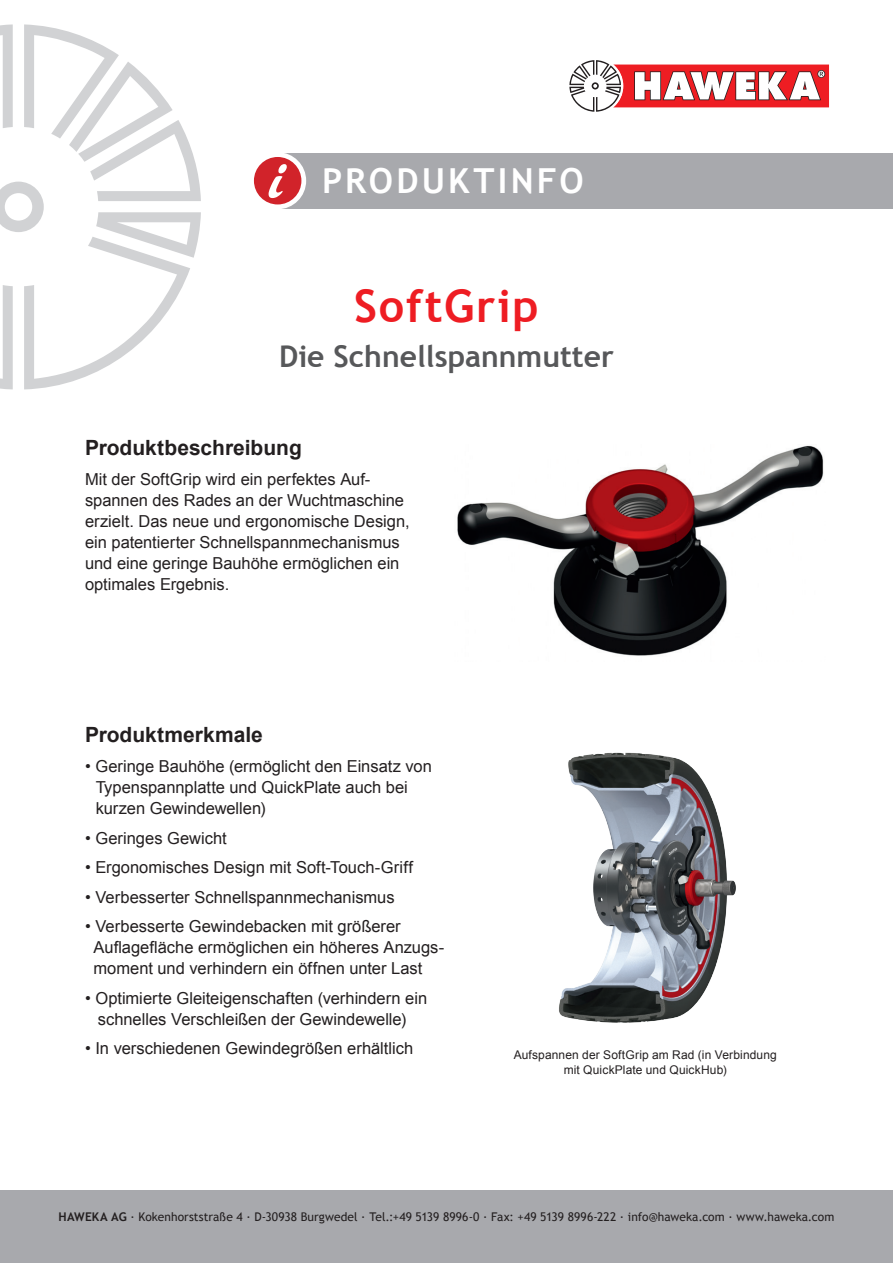
<style>
.page{position:relative;width:893px;height:1263px;background:#fff}
.page>*{position:absolute;margin:0;border:0;box-sizing:border-box;transform-origin:0 0}
.t1{font:700 45px "Trebuchet MS";letter-spacing:.04em;color:#ee1d23}
.t2{font:700 34.5px "Trebuchet MS";letter-spacing:.09em;color:#fff}
.t3{font:700 30px "Trebuchet MS";color:#57585a}
.t4{font:700 21px "Arial";color:#231f20}
.t5{font:16.5px/21px "Arial";color:#231f20}
.t6{font:12px "Trebuchet MS";letter-spacing:.005em;color:#231f20}
.t7{font:12px/14.4px "Arial";letter-spacing:.01em;color:#231f20;text-align:center}
.s1{font-weight:700}
</style>
<div class="page">
<div style="left:276px;top:153px;width:617px;height:55px;background:#a8a9ad"></div>
<div style="left:249px;top:152px;width:57px;height:57px;background:#fff;border-radius:50%"></div>
<div style="left:254px;top:157px;width:47px;height:47px;background:#d1232a;border-radius:50%"></div>
<svg style="left:268px;top:164px;width:19px;height:34px"></svg>
<div style="left:0;top:1191px;width:893px;height:72px;background:#a8a9ad"></div>
<svg style="left:0;top:24px;width:201px;height:365px"></svg>
<svg style="left:569px;top:60px;width:260px;height:52px"></svg>
<img style="left:457px;top:445px;width:367px;height:211px">
<img style="left:559px;top:752px;width:177px;height:271px">
<h2 class="t2" style="left:322px;top:159px;width:263px">PRODUKTINFO</h2>
<h1 class="t1" style="left:354px;top:278px;width:186px">SoftGrip</h1>
<h3 class="t3" style="left:279px;top:337px;width:336px">Die Schnellspannmutter</h3>
<p class="t4" style="left:85px;top:434px;width:218px">Produktbeschreibung</p>
<p class="t5" style="left:85px;top:469px;width:326px">Mit der SoftGrip wird ein perfektes Auf&shy;spannen des Rades an der Wuchtmaschine erzielt. Das neue und ergonomische Design, ein patentierter Schnellspannmechanismus und eine geringe Bauhöhe ermöglichen ein optimales Ergebnis.</p>
<p class="t4" style="left:85px;top:721px;width:179px">Produktmerkmale</p>
<p class="t5" style="left:96px;top:756px;width:338px;text-indent:-11px">• Geringe Bauhöhe (ermöglicht den Einsatz von<br>Typenspannplatte und QuickPlate auch bei kurzen Gewindewellen)</p>
<p class="t5" style="left:85px;top:827px;width:143px">• Geringes Gewicht</p>
<p class="t5" style="left:85px;top:857px;width:329px">• Ergonomisches Design mit Soft-Touch-Griff</p>
<p class="t5" style="left:85px;top:886px;width:311px">• Verbesserter Schnellspannmechanismus</p>
<p class="t5" style="left:94px;top:916px;width:352px;text-indent:-8px">• Verbesserte Gewindebacken mit größerer<br>Auflagefläche ermöglichen ein höheres Anzugs&shy;moment und verhindern ein öffnen unter Last</p>
<p class="t5" style="left:85px;top:987px;width:344px;text-align:center">• Optimierte Gleiteigenschaften (verhindern ein schnelles Verschleißen der Gewindewelle)</p>
<p class="t5" style="left:85px;top:1038px;width:330px">• In verschiedenen Gewindegrößen erhältlich</p>
<p class="t7" style="left:514px;top:1048px;width:265px">Aufspannen der SoftGrip am Rad (in Verbindung mit QuickPlate und QuickHub)</p>
<p class="t6" style="left:59px;top:1209px;width:777px"><span class="s1">HAWEKA AG</span> · Kokenhorststraße 4 · D-30938 Burgwedel · Tel.:+49 5139 8996-0 · Fax: +49 5139 8996-222 · info@haweka.com · www.haweka.com</p>
</div>
